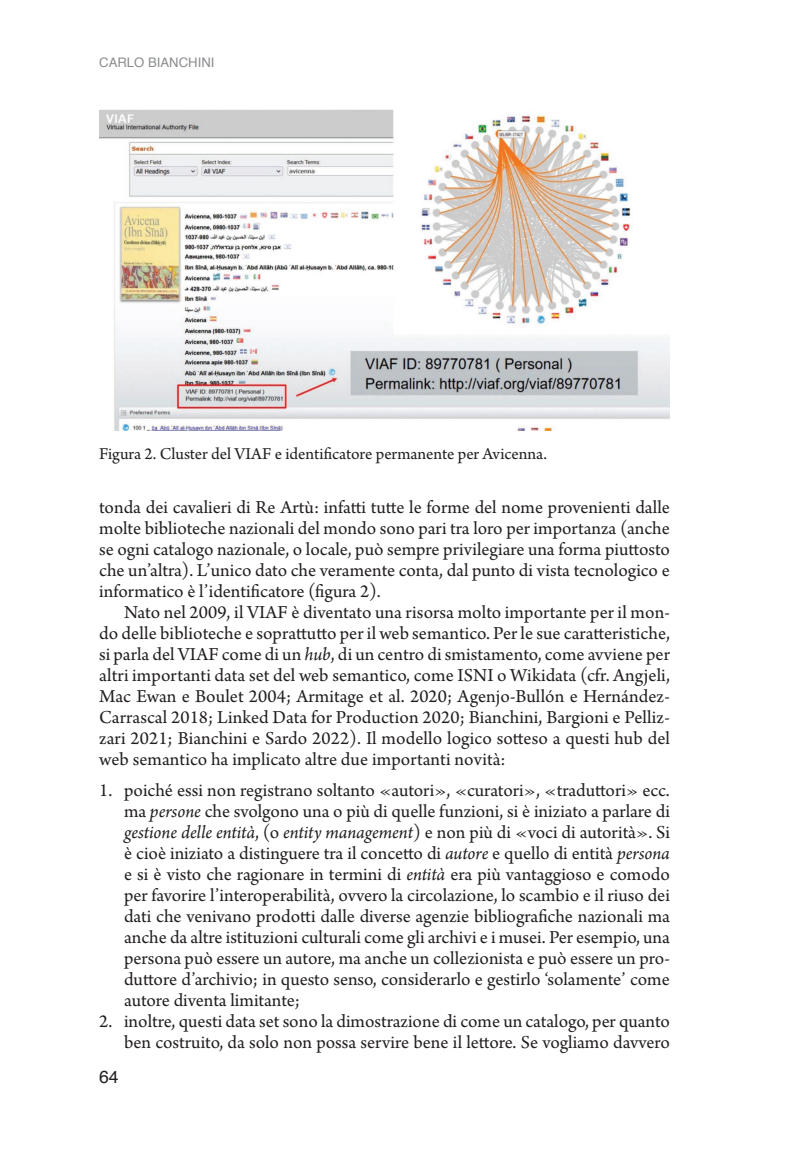
<style>
.page{position:relative;width:794px;height:1166px;background:#fff}
.page>*{position:absolute;margin:0;border:0;box-sizing:border-box;transform-origin:0 0}
.t1{font:19.25px/21px "Arno Pro";color:#231f20;text-align:justify}
.t2{font:17.5px "Arno Pro";color:#231f20}
.t3{font:17.5px "Helvetica";color:#231f20}
.t4{font:13.12px "Helvetica";color:#8a8c8f}
.s1{font-style:italic}
</style>
<div class="page">
<img style="left:99px;top:109px;width:571px;height:321px">
<p class="t4" style="left:99px;top:52px;width:117px">CARLO BIANCHINI</p>
<p class="t2" style="left:99px;top:444px;width:449px">Figura 2. Cluster del VIAF e identificatore permanente per Avicenna.</p>
<p class="t1" style="left:99px;top:498px;width:572px">tonda dei cavalieri di Re Artù: infatti tutte le forme del nome provenienti dalle molte biblioteche nazionali del mondo sono pari tra loro per importanza (anche se ogni catalogo nazionale, o locale, può sempre privilegiare una forma piuttosto che un’altra). L’unico dato che veramente conta, dal punto di vista tecnologico e informatico è l’identificatore (figura 2).</p>
<p class="t1" style="left:99px;top:603px;width:572px;text-indent:25px">Nato nel 2009, il VIAF è diventato una risorsa molto importante per il mon&shy;do delle biblioteche e soprattutto per il web semantico. Per le sue caratteristiche, si parla del VIAF come di un <span class="s1">hub</span>, di un centro di smistamento, come avviene per altri importanti data set del web semantico, come ISNI o Wikidata (cfr. Angjeli, Mac Ewan e Boulet 2004; Armitage et al. 2020; Agenjo-Bullón e Hernández-Carrascal 2018; Linked Data for Production 2020; Bianchini, Bargioni e Pelliz&shy;zari 2021; Bianchini e Sardo 2022). Il modello logico sotteso a questi hub del web semantico ha implicato altre due importanti novità:</p>
<p class="t1" style="left:124px;top:780px;width:547px;text-indent:-25px">1. poiché essi non registrano soltanto «autori», «curatori», «traduttori» ecc. ma <span class="s1">persone</span> che svolgono una o più di quelle funzioni, si è iniziato a parlare di <span class="s1">gestione delle entità</span>, (o <span class="s1">entity management</span>) e non più di «voci di autorità». Si è cioè iniziato a distinguere tra il concetto di <span class="s1">autore</span> e quello di entità <span class="s1">persona </span>e si è visto che ragionare in termini di <span class="s1">entità</span> era più vantaggioso e comodo per favorire l’interoperabilità, ovvero la circolazione, lo scambio e il riuso dei dati che venivano prodotti dalle diverse agenzie bibliografiche nazionali ma anche da altre istituzioni culturali come gli archivi e i musei. Per esempio, una persona può essere un autore, ma anche un collezionista e può essere un pro&shy;duttore d’archivio; in questo senso, considerarlo e gestirlo ‘solamente’ come autore diventa limitante;</p>
<p class="t1" style="left:99px;top:1011px;width:572px;text-align:right">2. inoltre, questi data set sono la dimostrazione di come un catalogo, per quanto ben costruito, da solo non possa servire bene il lettore. Se vogliamo davvero</p>
<p class="t3" style="left:99px;top:1063px;width:21px">64</p>
</div>
